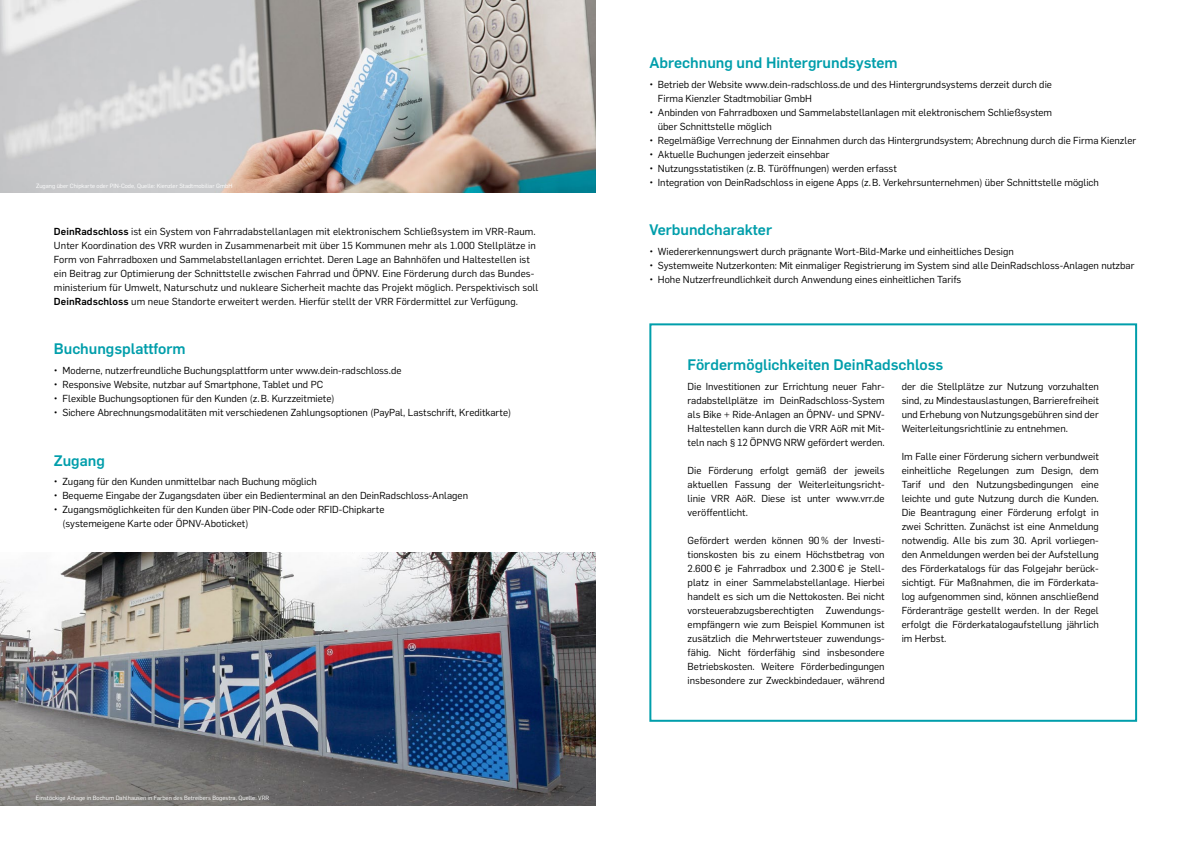
<style>
.page{position:relative;width:1191px;height:842px;background:#fff}
.page>*{position:absolute;margin:0;border:0;box-sizing:border-box;transform-origin:0 0}
.t1{font:500 15px "Flama";color:#009eab}
.t2{font:10px/14px "Flama";color:#000;text-align:justify}
.t3{font:6px "Flama";color:#fff}
.s1{font-weight:500}
</style>
<div class="page">
<img style="left:0;top:553px;width:595px;height:253px">
<div style="left:649px;top:323px;width:488px;height:399px;border:2px solid #009eab"></div>
<img style="left:0;top:0;width:595px;height:193px">
<p class="t1" style="left:649px;top:52px;width:250px">Abrechnung und Hintergrundsystem</p>
<p class="t2" style="left:658px;top:77px;width:395px;text-indent:-9px">• Betrieb der Website www.dein-radschloss.de und des Hintergrundsystems derzeit durch die<br>Firma Kienzler Stadtmobiliar GmbH</p>
<p class="t2" style="left:658px;top:105px;width:396px;text-indent:-9px">• Anbinden von Fahrradboxen und Sammelabstellanlagen mit elektronischem Schließsystem über Schnittstelle möglich</p>
<p class="t2" style="left:649px;top:133px;width:488px">• Regelmäßige Verrechnung der Einnahmen durch das Hintergrundsystem; Abrechnung durch die Firma Kienzler</p>
<p class="t2" style="left:649px;top:147px;width:182px">• Aktuelle Buchungen jederzeit einsehbar</p>
<p class="t2" style="left:649px;top:161px;width:249px">• Nutzungsstatistiken (z.B. Türöffnungen) werden erfasst</p>
<p class="t3" style="left:36px;top:181px;width:198px">Zugang über Chipkarte oder PIN-Code, Quelle: Kienzler Stadtmobiliar GmbH</p>
<p class="t2" style="left:649px;top:175px;width:451px">• Integration von DeinRadschloss in eigene Apps (z.B. Verkehrsunternehmen) über Schnittstelle möglich</p>
<p class="t2" style="left:54px;top:223px;width:486px;text-align:left"><span class="s1">DeinRadschloss</span> ist ein System von Fahrradabstellanlagen mit elektronischem Schließsystem im VRR-Raum.<br>Unter Koordination des VRR wurden in Zusammenarbeit mit über 15 Kommunen mehr als 1.000 Stellplätze in Form von Fahrradboxen und Sammelabstellanlagen errichtet. Deren Lage an Bahnhöfen und Haltestellen ist ein Beitrag zur Optimierung der Schnittstelle zwischen Fahrrad und ÖPNV. Eine Förderung durch das Bundes&shy;ministerium für Umwelt, Naturschutz und nukleare Sicherheit machte das Projekt möglich. Perspektivisch soll <span class="s1">DeinRadschloss</span> um neue Standorte erweitert werden. Hierfür stellt der VRR Fördermittel zur Verfügung.</p>
<p class="t1" style="left:54px;top:338px;width:133px">Buchungsplattform</p>
<p class="t2" style="left:54px;top:363px;width:349px">• Moderne, nutzerfreundliche Buchungsplattform unter www.dein-radschloss.de</p>
<p class="t2" style="left:54px;top:377px;width:271px">• Responsive Website, nutzbar auf Smartphone, Tablet und PC</p>
<p class="t2" style="left:54px;top:391px;width:282px">• Flexible Buchungsoptionen für den Kunden (z.B. Kurzzeitmiete)</p>
<p class="t2" style="left:54px;top:405px;width:459px">• Sichere Abrechnungsmodalitäten mit verschiedenen Zahlungsoptionen (PayPal, Lastschrift, Kreditkarte)</p>
<p class="t1" style="left:54px;top:449px;width:53px">Zugang</p>
<p class="t2" style="left:54px;top:474px;width:264px">• Zugang für den Kunden unmittelbar nach Buchung möglich</p>
<p class="t2" style="left:54px;top:488px;width:416px">• Bequeme Eingabe der Zugangsdaten über ein Bedienterminal an den DeinRadschloss-Anlagen</p>
<p class="t2" style="left:62px;top:502px;width:323px;text-indent:-9px">• Zugangsmöglichkeiten für den Kunden über PIN-Code oder RFID-Chipkarte (systemeigene Karte oder ÖPNV-Aboticket)</p>
<p class="t3" style="left:36px;top:793px;width:235px">Einstöckige Anlage in Bochum Dahlhausen in Farben des Betreibers Bogestra, Quelle: VRR</p>
<p class="t1" style="left:649px;top:219px;width:124px">Verbundcharakter</p>
<p class="t2" style="left:649px;top:244px;width:366px">• Wiedererkennungswert durch prägnante Wort-Bild-Marke und einheitliches Design</p>
<p class="t2" style="left:649px;top:258px;width:486px">• Systemweite Nutzerkonten: Mit einmaliger Registrierung im System sind alle DeinRadschloss-Anlagen nutzbar</p>
<p class="t2" style="left:649px;top:272px;width:313px">• Hohe Nutzerfreundlichkeit durch Anwendung eines einheitlichen Tarifs</p>
<p class="t1" style="left:687px;top:354px;width:257px">Fördermöglichkeiten DeinRadschloss</p>
<p class="t2" style="left:687px;top:379px;width:199px">Die Investitionen zur Errichtung neuer Fahr&shy;radabstellplätze im DeinRadschloss-System als Bike + Ride-Anlagen an ÖPNV- und SPNV-Haltestellen kann durch die VRR AöR mit Mit&shy;teln nach § 12 ÖPNVG NRW gefördert werden.</p>
<p class="t2" style="left:687px;top:463px;width:199px">Die Förderung erfolgt gemäß der jeweils aktuellen Fassung der Weiterleitungsricht&shy;linie VRR AöR. Diese ist unter www.vrr.de veröffentlicht.</p>
<p class="t2" style="left:687px;top:533px;width:199px">Gefördert werden können 90% der Investi&shy;tionskosten bis zu einem Höchstbetrag von 2.600€ je Fahrradbox und 2.300€ je Stell&shy;platz in einer Sammelabstellanlage. Hierbei handelt es sich um die Nettokosten. Bei nicht vorsteuerabzugsberechtigten Zuwendungs&shy;empfängern wie zum Beispiel Kommunen ist zusätzlich die Mehrwertsteuer zuwendungs&shy;fähig. Nicht förderfähig sind insbesondere Betriebskosten. Weitere Förderbedingungen insbesondere zur Zweckbindedauer, während</p>
<p class="t2" style="left:901px;top:379px;width:199px">der die Stellplätze zur Nutzung vorzuhalten sind, zu Mindestauslastungen, Barrierefreiheit und Erhebung von Nutzungsgebühren sind der Weiterleitungsrichtlinie zu entnehmen.</p>
<p class="t2" style="left:901px;top:449px;width:199px">Im Falle einer Förderung sichern verbundweit einheitliche Regelungen zum Design, dem Tarif und den Nutzungsbedingungen eine leichte und gute Nutzung durch die Kunden.<br>Die Beantragung einer Förderung erfolgt in zwei Schritten. Zunächst ist eine Anmeldung notwendig. Alle bis zum 30. April vorliegen&shy;den Anmeldungen werden bei der Aufstellung des Förderkatalogs für das Folgejahr berück&shy;sichtigt. Für Maßnahmen, die im Förderkata&shy;log aufgenommen sind, können anschließend Förderanträge gestellt werden. In der Regel erfolgt die Förderkatalogaufstellung jährlich im Herbst.</p>
</div>
